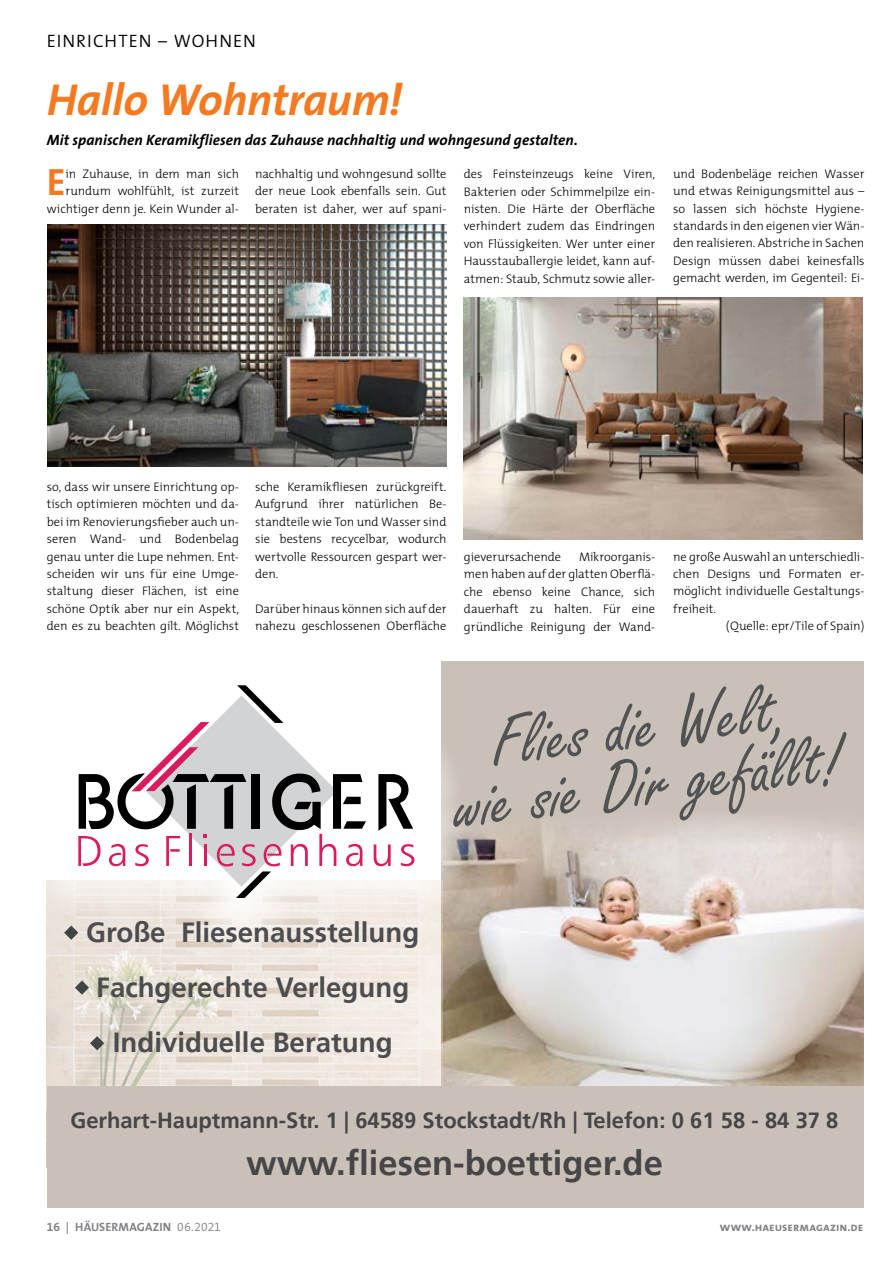
<style>
.page{position:relative;width:893px;height:1263px;background:#fff}
.page>*{position:absolute;margin:0;border:0;box-sizing:border-box;transform-origin:0 0}
.t1{font:76.35px/57.2px "Freestyle Script";color:#515254;text-align:center}
.Fließtext{font:italic 700 45px "The Sans";letter-spacing:-.01em;color:#f47920}
.Fließtext-2{font:700 38.25px "The Sans";color:#f47920}
.t2{font:700 34.5px "Frutiger LT Pro";color:#464547}
.t3{font:700 27.6px/55.3px "Frutiger LT Pro";color:#4d4d4f;text-align:center}
.t4{font:700 21.9px "Frutiger LT Pro";color:#464547}
.Rubriktitel{font:18px "The Sans Semi Light Caps";letter-spacing:.06em;color:#000}
.Fließtext-3{font:italic 700 15px "The Sans";color:#000}
.Fließtext-4{font:300 12.45px/17.4px "The Mix";letter-spacing:-.005em;color:#000;text-align:justify}
.t5{font:700 12px "The Sans";letter-spacing:.01em;color:#808285}
.t6{font:12px "The Sans Bold Caps";color:#808285}
.s1{font-family:"The Sans Bold Expert";font-weight:400}
.s2{font-family:"The Sans Semi Bold Caps";font-weight:400}
.s3{font-family:"The Sans Semi Light Expert";font-weight:400}
</style>
<div class="page">
<img style="left:47px;top:224px;width:399px;height:242px">
<img style="left:442px;top:859px;width:421px;height:227px">
<img style="left:47px;top:952px;width:395px;height:134px">
<div style="left:441px;top:662px;width:422px;height:197px;background:#c9c0b7"></div>
<svg style="left:47px;top:754px;width:422px;height:198px"></svg>
<svg style="left:378px;top:774px;width:35px;height:57px"></svg>
<svg style="left:374px;top:844px;width:17px;height:22px"></svg>
<svg style="left:401px;top:844px;width:13px;height:22px"></svg>
<svg style="left:78px;top:685px;width:288px;height:213px"></svg>
<div style="left:47px;top:1086px;width:816px;height:122px;background:#c9c0b7"></div>
<svg style="left:64px;top:925px;width:14px;height:15px"></svg>
<svg style="left:75px;top:980px;width:14px;height:15px"></svg>
<svg style="left:90px;top:1036px;width:14px;height:14px"></svg>
<img style="left:463px;top:297px;width:400px;height:242px">
<p class="Rubriktitel" style="left:47px;top:26px;width:211px">EINRICHTEN – WOHNEN</p>
<p class="Fließtext" style="left:47px;top:62px;width:357px">Hallo Wohntraum!</p>
<p class="Fließtext-3" style="left:47px;top:127px;width:533px">Mit spanischen Keramikfliesen das Zuhause nachhaltig und wohngesund gestalten.</p>
<p class="Fließtext-2" style="left:47px;top:150px;width:20px">E</p>
<p class="Fließtext-4" style="left:47px;top:164px;width:194px;text-align:right">in Zuhause, in dem man sich rundum wohlfühlt, ist zurzeit wichtiger denn je. Kein Wunder al-</p>
<p class="Fließtext-4" style="left:255px;top:164px;width:193px">nachhaltig und wohngesund sollte der neue Look ebenfalls sein. Gut beraten ist daher, wer auf spani-</p>
<p class="Fließtext-4" style="left:464px;top:165px;width:193px">des Feinsteinzeugs keine Viren, Bakterien oder Schimmelpilze ein&shy;nisten. Die Härte der Oberfläche verhindert zudem das Eindringen von Flüssigkeiten. Wer unter einer Hausstauballergie leidet, kann auf&shy;atmen: Staub, Schmutz sowie aller-</p>
<p class="Fließtext-4" style="left:673px;top:164px;width:193px">und Bodenbeläge reichen Wasser und etwas Reinigungsmittel aus – so lassen sich höchste Hygiene&shy;standards in den eigenen vier Wän&shy;den realisieren. Abstriche in Sachen Design müssen dabei keinesfalls gemacht werden, im Gegenteil: Ei-</p>
<p class="Fließtext-4" style="left:47px;top:478px;width:194px">so, dass wir unsere Einrichtung op&shy;tisch optimieren möchten und da&shy;bei im Renovierungsfieber auch un&shy;seren Wand- und Bodenbelag genau unter die Lupe nehmen. Ent&shy;scheiden wir uns für eine Umge&shy;staltung dieser Flächen, ist eine schöne Optik aber nur ein Aspekt, den es zu beachten gilt. Möglichst</p>
<p class="Fließtext-4" style="left:255px;top:478px;width:193px">sche Keramikfliesen zurückgreift.<br>Aufgrund ihrer natürlichen Be&shy;standteile wie Ton und Wasser sind sie bestens recycelbar, wodurch wertvolle Ressourcen gespart wer&shy;den.</p>
<p class="Fließtext-4" style="left:255px;top:599px;width:193px">Darüber hinaus können sich auf der nahezu geschlossenen Oberfläche</p>
<p class="Fließtext-4" style="left:464px;top:548px;width:193px;text-indent:115px">Mikroorganis&shy;men haben auf der glatten Oberflä&shy;che ebenso keine Chance, sich dauerhaft zu halten. Für eine gründliche Reinigung der Wand-</p>
<p class="Fließtext-4" style="left:464px;top:548px;width:99px">gieverursachende</p>
<p class="Fließtext-4" style="left:673px;top:547px;width:193px">ne große Auswahl an unterschiedli&shy;chen Designs und Formaten er&shy;möglicht individuelle Gestaltungs&shy;freiheit.</p>
<p class="Fließtext-4" style="left:726px;top:617px;width:140px">(Quelle: epr/Tile of Spain)</p>
<p class="t1" style="left:444px;top:725px;width:392px;rotate:-7deg">Flies die Welt,<br>wie sie Dir gefällt!</p>
<p class="t3" style="left:86px;top:904px;width:334px">Große Fliesenausstellung<br>Fachgerechte Verlegung<br>Individuelle Beratung</p>
<p class="t4" style="left:70px;top:1107px;width:769px">Gerhart-Hauptmann-Str. 1 | 64589 Stockstadt/Rh | Telefon: 0 61 58 - 84 37 8</p>
<p class="t2" style="left:246px;top:1142px;width:418px">www.fliesen-boettiger.de</p>
<p class="t5" style="left:47px;top:1217px;width:176px"><span class="s1">16</span> <span class="s2">|</span> HÄUSERMAGAZIN <span class="s3">06.2021</span></p>
<p class="t6" style="left:720px;top:1217px;width:145px">www.haeusermagazin.de</p>
</div>
